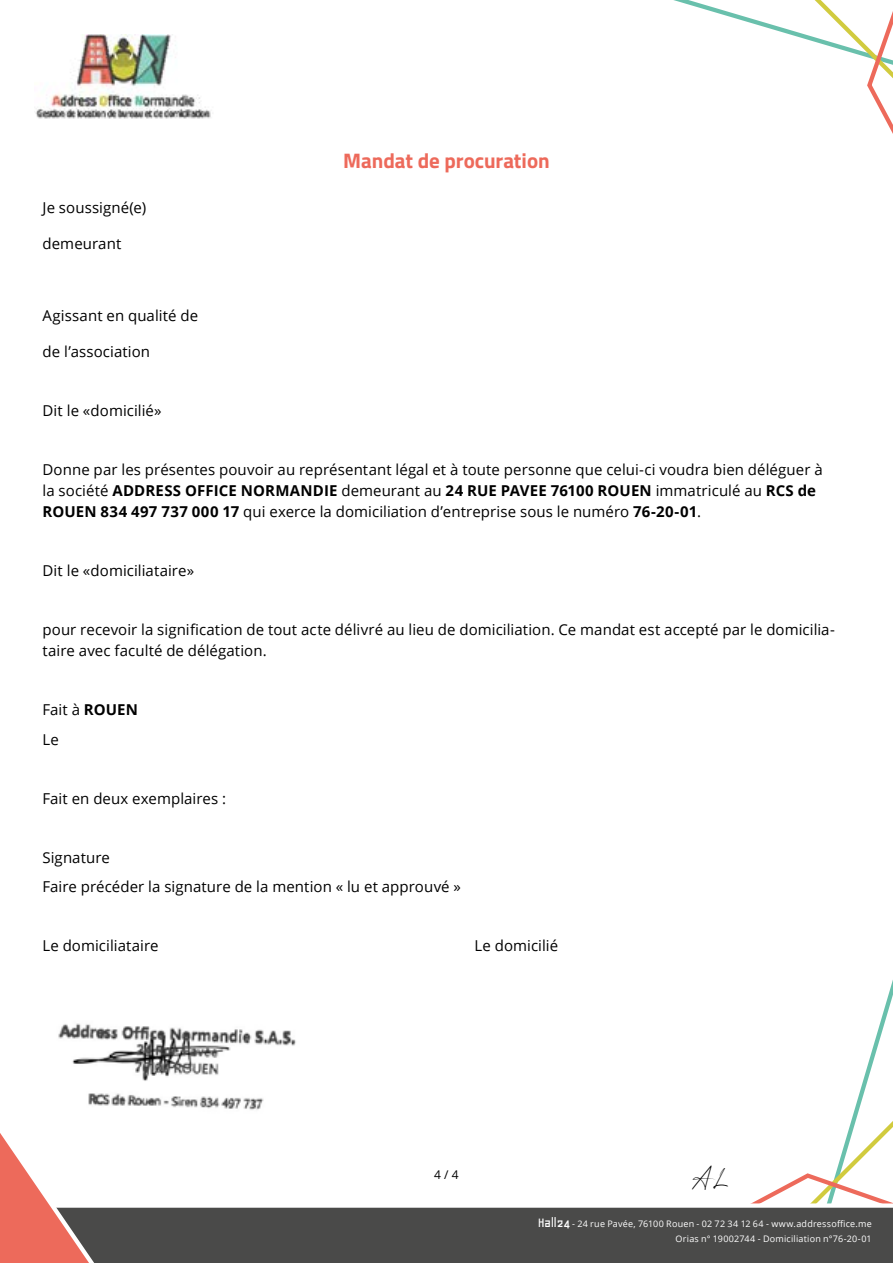
<style>
.page{position:relative;width:893px;height:1263px;background:#fff}
.page>*{position:absolute;margin:0;border:0;box-sizing:border-box;transform-origin:0 0}
.t1{font:45px "Mung Signature";color:#000}
.t2{font:700 21px "Titillium Web";letter-spacing:-.005em;color:#ed6a5b}
.t3{font:15px/21px "Open Sans";letter-spacing:.005em;color:#000}
.t4{font:12px "Open Sans";color:#000}
.t5{font:9px/15px "Open Sans";letter-spacing:.025em;color:#fff;text-align:right}
.s1{font-weight:700}
.s2{font-family:"Geo";font-size:15px}
</style>
<div class="page">
<svg style="left:756px;top:980px;width:137px;height:221px"></svg>
<img style="left:35px;top:34px;width:176px;height:85px">
<svg style="left:110px;top:1201px;width:783px;height:62px;background:#5d5d5c"></svg>
<svg style="left:0;top:1133px;width:110px;height:130px"></svg>
<svg style="left:673px;top:0;width:220px;height:134px"></svg>
<img style="left:58px;top:1023px;width:238px;height:87px">
<p class="t3" style="left:43px;top:197px;width:105px">Je soussigné(e)</p>
<p class="t3" style="left:43px;top:233px;width:80px">demeurant</p>
<p class="t3" style="left:43px;top:305px;width:157px">Agissant en qualité de</p>
<p class="t3" style="left:43px;top:341px;width:109px">de l’association</p>
<p class="t3" style="left:43px;top:400px;width:121px">Dit le «domicilié»</p>
<h2 class="t2" style="left:343px;top:145px;width:208px">Mandat de procuration</h2>
<p class="t3" style="left:43px;top:459px;width:782px">Donne par les présentes pouvoir au représentant légal et à toute personne que celui-ci voudra bien déléguer à la société <span class="s1">ADDRESS OFFICE NORMANDIE</span> demeurant au <span class="s1">24 RUE PAVEE 76100 ROUEN</span> immatriculé au <span class="s1">RCS de<br>ROUEN 834 497 737 000 17</span> qui exerce la domiciliation d’entreprise sous le numéro <span class="s1">76-20-01</span>.</p>
<p class="t3" style="left:43px;top:560px;width:153px">Dit le «domiciliataire»</p>
<p class="t3" style="left:43px;top:619px;width:794px">pour recevoir la signification de tout acte délivré au lieu de domiciliation. Ce mandat est accepté par le domicilia&shy;taire avec faculté de délégation.</p>
<p class="t3" style="left:43px;top:694px;width:97px;line-height:29.5px">Fait à <span class="s1">ROUEN<br></span>Le</p>
<p class="t3" style="left:43px;top:787px;width:185px">Fait en deux exemplaires :</p>
<p class="t3" style="left:43px;top:842px;width:420px;line-height:29.5px">Signature<br>Faire précéder la signature de la mention « lu et approuvé »</p>
<p class="t3" style="left:43px;top:935px;width:118px">Le domiciliataire</p>
<p class="t3" style="left:475px;top:935px;width:85px">Le domicilié</p>
<p class="t4" style="left:434px;top:1166px;width:26px">4 / 4</p>
<h1 class="t1" style="left:692px;top:1154px;width:37px">AL</h1>
<p class="t5" style="left:538px;top:1216px;width:335px"><span class="s2">Hall24</span> - 24 rue Pavée, 76100 Rouen - 02 72 34 12 64 - www.addressoffice.me<br>Orias n° 19002744 - Domiciliation n°76-20-01</p>
</div>
